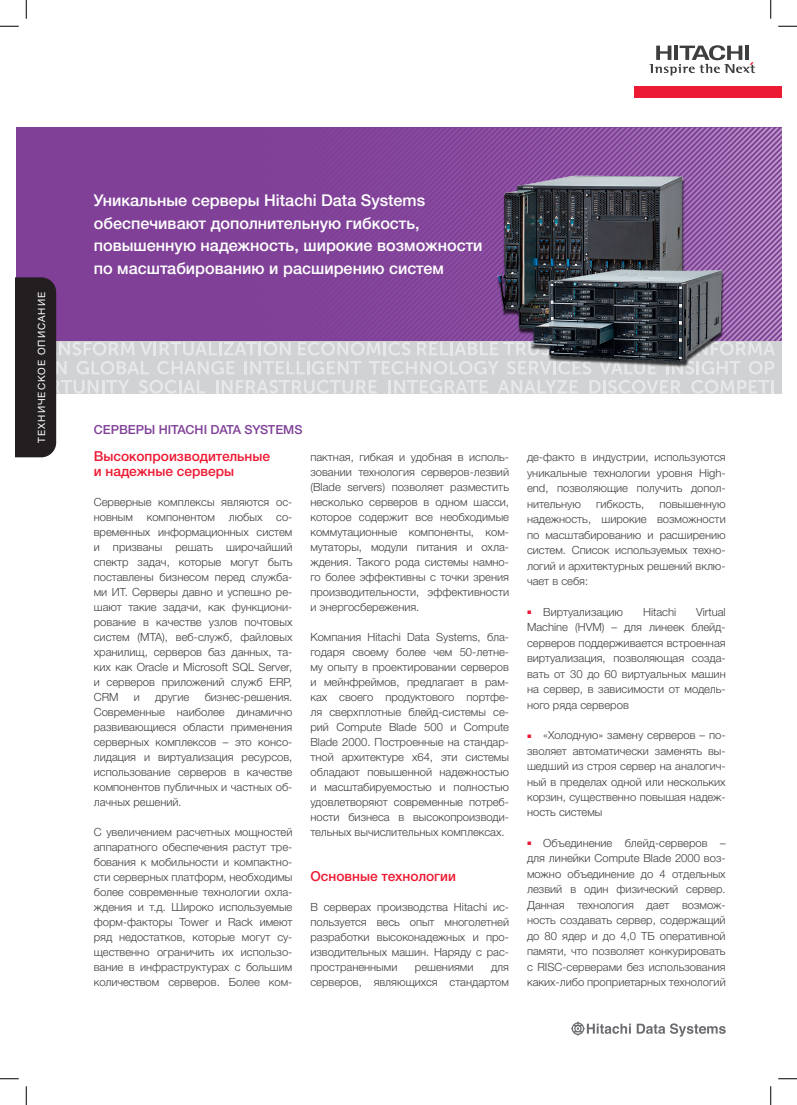
<style>
.page{position:relative;width:797px;height:1105px;background:#fff}
.page>*{position:absolute;margin:0;border:0;box-sizing:border-box;transform-origin:0 0}
.t1{font:500 16.25px/22.5px "Helvetica Neue LTW1 G";color:#fff}
.t2{font:500 13.75px/15px "Helvetica Neue LTW1 G";color:#ed1a33}
.t3{font:500 12.5px "Helvetica Neue LTW1 G";color:#804098}
.t4{font:300 11.25px/15px "Helvetica Neue LTW1 G";color:#3e3e3f;text-align:justify}
.t5{font:10px "Helvetica 5 Normal";letter-spacing:.1em;color:#fff}
.s1{font-family:"Arial";font-weight:400;font-size:7.5px;color:#ed1a33}
.s2{font-family:"Arial";font-weight:400;font-size:7.5px;color:#fff}
</style>
<div class="page">
<svg style="left:570px;top:1021px;width:155px;height:15px"></svg>
<div style="left:634px;top:87px;width:147px;height:11px;background:#ed1a33"></div>
<svg style="left:649px;top:45px;width:106px;height:31px"></svg>
<div style="left:16px;top:128px;width:765px;height:213px;background:#804098"></div>
<svg style="left:407px;top:128px;width:374px;height:213px"></svg>
<svg style="left:16px;top:277px;width:759px;height:180px"></svg>
<img style="left:498px;top:166px;width:227px;height:210px">
<svg style="left:0;top:25px;width:19px;height:2px"></svg>
<svg style="left:778px;top:25px;width:19px;height:2px"></svg>
<svg style="left:0;top:1078px;width:19px;height:1px"></svg>
<svg style="left:778px;top:1078px;width:19px;height:1px"></svg>
<svg style="left:25px;top:0;width:2px;height:19px"></svg>
<svg style="left:25px;top:1086px;width:2px;height:19px"></svg>
<svg style="left:770px;top:0;width:1px;height:19px"></svg>
<svg style="left:770px;top:1086px;width:1px;height:19px"></svg>
<p class="t5" style="left:36px;top:443px;width:152px;rotate:-90deg">ТЕХНИЧЕСКОЕ ОПИСАНИЕ</p>
<h1 class="t1" style="left:94px;top:189px;width:390px">Уникальные серверы Hitachi Data Systems обеспечивают дополнительную гибкость, повышенную надежность, широкие возможности по масштабированию и расширению систем</h1>
<p class="t3" style="left:94px;top:422px;width:210px">СЕРВЕРЫ HITACHI DATA SYSTEMS</p>
<p class="t2" style="left:94px;top:449px;width:178px">Высокопроизводительные и надежные серверы</p>
<p class="t4" style="left:94px;top:495px;width:200px">Серверные комплексы являются ос&shy;новным компонентом любых со&shy;временных информационных систем и призваны решать широчайший спектр задач, которые могут быть поставлены бизнесом перед служба&shy;ми ИТ. Серверы давно и успешно ре&shy;шают такие задачи, как функциони&shy;рование в качестве узлов почтовых систем (MTA), веб-служб, файловых хранилищ, серверов баз данных, та&shy;ких как Oracle и Microsoft SQL Server, и серверов приложений служб ERP, CRM</p>
<p class="t4" style="left:94px;top:690px;width:200px;text-indent:111px">бизнес-решения.<br>Современные наиболее динамично развивающиеся области применения серверных комплексов – это консо&shy;лидация и виртуализация ресурсов, использование серверов в качестве компонентов публичных и частных об&shy;лачных решений.</p>
<p class="t4" style="left:94px;top:825px;width:200px">С увеличением расчетных мощностей аппаратного обеспечения растут тре&shy;бования к мобильности и компактно&shy;сти серверных платформ, необходимы более современные технологии охла&shy;ждения и т.д. Широко используемые форм-факторы Tower и Rack имеют ряд недостатков, которые могут су&shy;щественно ограничить их использо&shy;вание в инфраструктурах с большим количеством серверов. Более ком-</p>
<p class="t4" style="left:134px;top:690px;width:8px">и</p>
<p class="t4" style="left:155px;top:690px;width:36px">другие</p>
<p class="t4" style="left:310px;top:450px;width:200px">пактная, гибкая и удобная в исполь&shy;зовании технология серверов-лезвий (Blade servers) позволяет разместить несколько серверов в одном шасси, которое содержит все необходимые коммутационные компоненты, ком&shy;мутаторы, модули питания и охла&shy;ждения. Такого рода системы намно&shy;го более эффективны с точки зрения производительности, эффективности и энергосбережения.</p>
<p class="t4" style="left:310px;top:630px;width:200px">Компания Hitachi Data Systems, бла&shy;годаря своему более чем 50-летне&shy;му опыту в проектировании серверов и мейнфреймов, предлагает в рам&shy;ках своего продуктового портфе&shy;ля сверхплотные блейд-системы се&shy;рий Compute Blade 500 и Compute Blade 2000. Построенные на стандар&shy;тной архитектуре x64, эти системы обладают повышенной надежностью и масштабируемостью и полностью удовлетворяют современные потреб&shy;ности бизнеса в высокопроизводи&shy;тельных вычислительных комплексах.</p>
<p class="t2" style="left:310px;top:869px;width:147px">Основные технологии</p>
<p class="t4" style="left:310px;top:900px;width:200px">В серверах производства Hitachi ис&shy;пользуется весь опыт многолетней разработки высоконадежных и про&shy;изводительных машин. Наряду с рас&shy;пространенными</p>
<p class="t4" style="left:415px;top:960px;width:60px">решениями</p>
<p class="t4" style="left:310px;top:960px;width:200px;text-align:right">для<br>серверов, являющихся стандартом</p>
<p class="t4" style="left:527px;top:449px;width:200px;line-height:15.5px;text-align:left">де-факто в индустрии, используются уникальные технологии уровня High&shy;end, позволяющие получить допол&shy;нительную</p>
<p class="t4" style="left:596px;top:496px;width:50px">гибкость,</p>
<p class="t4" style="left:527px;top:496px;width:200px;line-height:15.5px;text-indent:132px">повышенную надежность, широкие возможности по масштабированию и расширению систем. Список используемых техно&shy;логий и архитектурных решений вклю&shy;чает в себя:</p>
<p class="t4" style="left:527px;top:604px;width:98px"><span class="s1">■</span><span class="s2">___</span>Виртуализацию</p>
<p class="t4" style="left:643px;top:604px;width:35px">Hitachi</p>
<p class="t4" style="left:527px;top:604px;width:200px;line-height:15.5px;text-align:left;text-indent:169px">Virtual<br>Machine (HVM) – для линеек блейд&shy;серверов поддерживается встроенная виртуализация, позволяющая созда&shy;вать от 30 до 60 виртуальных машин на сервер, в зависимости от модель&shy;ного ряда серверов</p>
<p class="t4" style="left:527px;top:727px;width:200px;line-height:15.5px"><span class="s1">■</span><span class="s2">___</span>«Холодную» замену серверов – по&shy;зволяет автоматически заменять вы&shy;шедший из строя сервер на аналогич&shy;ный в пределах одной или нескольких корзин, существенно повышая надеж&shy;ность системы</p>
<p class="t4" style="left:527px;top:835px;width:200px;line-height:15.5px"><span class="s1">■</span><span class="s2">___</span>Объединение блейд-серверов – для линейки Compute Blade 2000 воз&shy;можно объединение до 4 отдельных лезвий в один физический сервер.<br>Данная технология дает возмож&shy;ность создавать сервер, содержащий до 80 ядер и до 4,0 ТБ оперативной памяти, что позволяет конкурировать с RISC-серверами без использования каких-либо проприетарных технологий</p>
</div>
